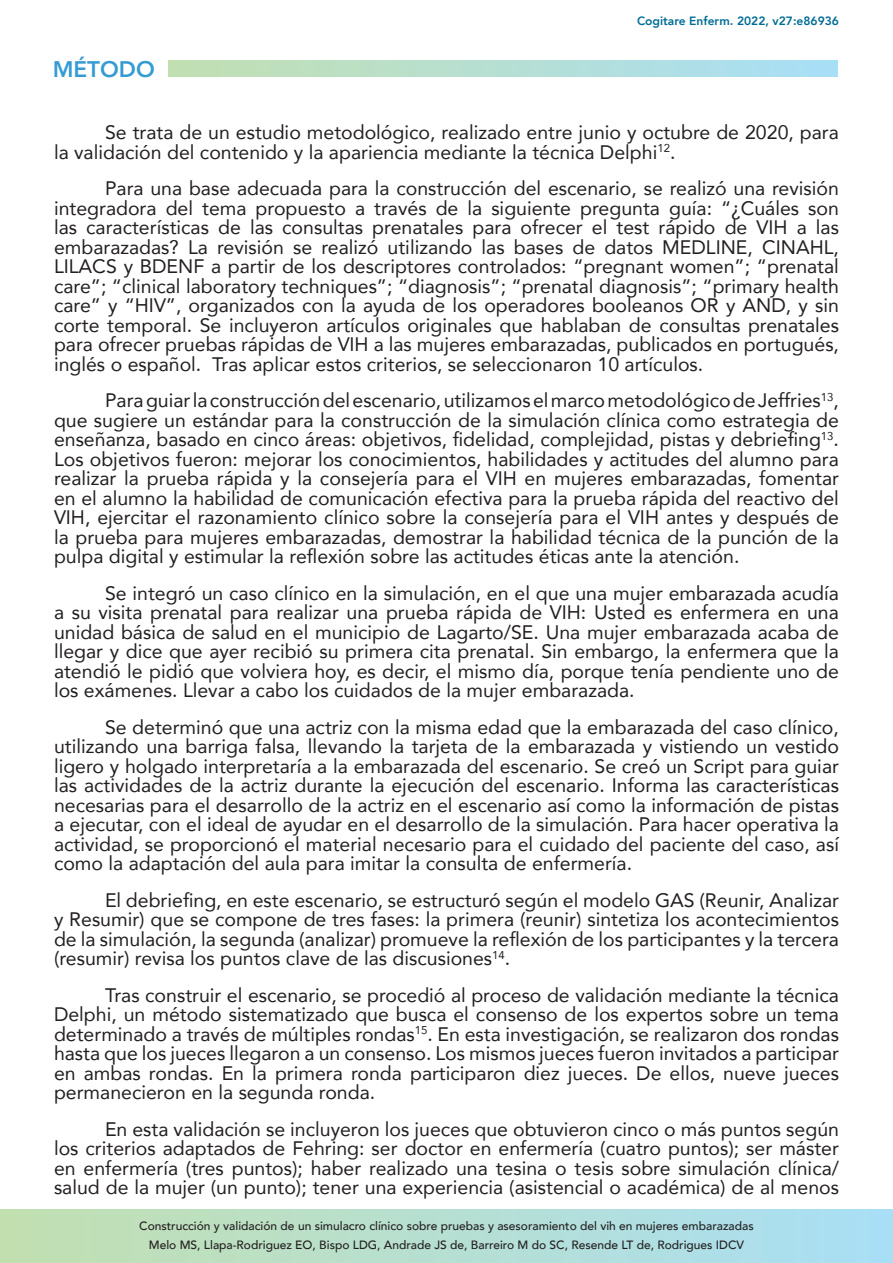
<style>
.page{position:relative;width:893px;height:1263px;background:#fff}
.page>*{position:absolute;margin:0;border:0;box-sizing:border-box;transform-origin:0 0}
.t1{font:800 22.5px "Avenir";color:#349bd3}
.TEXTO{font:19.5px/19.5px "Avenir";color:#231f20;text-align:justify}
.t2{font:500 12px/18.6px "Avenir";color:#231f20;text-align:center}
.t3{font:800 12px "Avenir";color:#006c95}
</style>
<div class="page">
<svg style="left:0;top:1209px;width:893px;height:54px;background:#b6dfd2"></svg>
<div style="left:169px;top:60px;width:669px;height:17px;background:linear-gradient(to right,#c2dfb1,#a9dff7)"></div>
<p class="t1" style="left:53px;top:48px;width:104px">MÉTODO</p>
<p class="t3" style="left:637px;top:10px;width:203px">Cogitare Enferm. 2022, v27:e86936</p>
<p class="TEXTO" style="left:54px;top:122px;width:786px;text-indent:51px">Se trata de un estudio metodológico, realizado entre junio y octubre de 2020, para la validación del contenido y la apariencia mediante la técnica Delphi<sup>12</sup>.</p>
<p class="TEXTO" style="left:54px;top:178px;width:786px;text-indent:51px">Para una base adecuada para la construcción del escenario, se realizó una revisión integradora del tema propuesto a través de la siguiente pregunta guía: “¿Cuáles son las características de las consultas prenatales para ofrecer el test rápido de VIH a las embarazadas? La revisión se realizó utilizando las bases de datos MEDLINE, CINAHL, LILACS y BDENF a partir de los descriptores controlados: “pregnant women”; “prenatal care”; “clinical laboratory techniques”; “diagnosis”; “prenatal diagnosis”; “primary health care” y “HIV”, organizados con la ayuda de los operadores booleanos OR y AND, y sin corte temporal. Se incluyeron artículos originales que hablaban de consultas prenatales para ofrecer pruebas rápidas de VIH a las mujeres embarazadas, publicados en portugués, inglés o español. Tras aplicar estos criterios, se seleccionaron 10 artículos.</p>
<p class="TEXTO" style="left:54px;top:390px;width:786px;text-indent:51px">Para guiar la construcción del escenario, utilizamos el marco metodológico de Jeffries<sup>13</sup>, que sugiere un estándar para la construcción de la simulación clínica como estrategia de enseñanza, basado en cinco áreas: objetivos, fidelidad, complejidad, pistas y debriefing<sup>13</sup>.<br>Los objetivos fueron: mejorar los conocimientos, habilidades y actitudes del alumno para realizar la prueba rápida y la consejería para el VIH en mujeres embarazadas, fomentar en el alumno la habilidad de comunicación efectiva para la prueba rápida del reactivo del VIH, ejercitar el razonamiento clínico sobre la consejería para el VIH antes y después de la prueba para mujeres embarazadas, demostrar la habilidad técnica de la punción de la pulpa digital y estimular la reflexión sobre las actitudes éticas ante la atención.</p>
<p class="TEXTO" style="left:54px;top:583px;width:786px;text-indent:51px">Se integró un caso clínico en la simulación, en el que una mujer embarazada acudía a su visita prenatal para realizar una prueba rápida de VIH: Usted es enfermera en una unidad básica de salud en el municipio de Lagarto/SE. Una mujer embarazada acaba de llegar y dice que ayer recibió su primera cita prenatal. Sin embargo, la enfermera que la atendió le pidió que volviera hoy, es decir, el mismo día, porque tenía pendiente uno de los exámenes. Llevar a cabo los cuidados de la mujer embarazada.</p>
<p class="TEXTO" style="left:54px;top:717px;width:787px;text-indent:51px">Se determinó que una actriz con la misma edad que la embarazada del caso clínico, utilizando una barriga falsa, llevando la tarjeta de la embarazada y vistiendo un vestido ligero y holgado interpretaría a la embarazada del escenario. Se creó un Script para guiar las actividades de la actriz durante la ejecución del escenario. Informa las características necesarias para el desarrollo de la actriz en el escenario así como la información de pistas a ejecutar, con el ideal de ayudar en el desarrollo de la simulación. Para hacer operativa la actividad, se proporcionó el material necesario para el cuidado del paciente del caso, así como la adaptación del aula para imitar la consulta de enfermería.</p>
<p class="TEXTO" style="left:54px;top:890px;width:786px;text-indent:51px">El debriefing, en este escenario, se estructuró según el modelo GAS (Reunir, Analizar y Resumir) que se compone de tres fases: la primera (reunir) sintetiza los acontecimientos de la simulación, la segunda (analizar) promueve la reflexión de los participantes y la tercera (resumir) revisa los puntos clave de las discusiones<sup>14</sup>.</p>
<p class="TEXTO" style="left:54px;top:985px;width:786px;text-indent:51px">Tras construir el escenario, se procedió al proceso de validación mediante la técnica Delphi, un método sistematizado que busca el consenso de los expertos sobre un tema determinado a través de múltiples rondas<sup>15</sup>. En esta investigación, se realizaron dos rondas hasta que los jueces llegaron a un consenso. Los mismos jueces fueron invitados a participar en ambas rondas. En la primera ronda participaron diez jueces. De ellos, nueve jueces permanecieron en la segunda ronda.</p>
<p class="TEXTO" style="left:54px;top:1119px;width:787px;text-indent:51px">En esta validación se incluyeron los jueces que obtuvieron cinco o más puntos según los criterios adaptados de Fehring: ser doctor en enfermería (cuatro puntos); ser máster en enfermería (tres puntos); haber realizado una tesina o tesis sobre simulación clínica/ salud de la mujer (un punto); tener una experiencia (asistencial o académica) de al menos</p>
<p class="t2" style="left:139px;top:1216px;width:616px">Construcción y validación de un simulacro clínico sobre pruebas y asesoramiento del vih en mujeres embarazadas<br>Melo MS, Llapa-Rodriguez EO, Bispo LDG, Andrade JS de, Barreiro M do SC, Resende LT de, Rodrigues IDCV</p>
</div>
